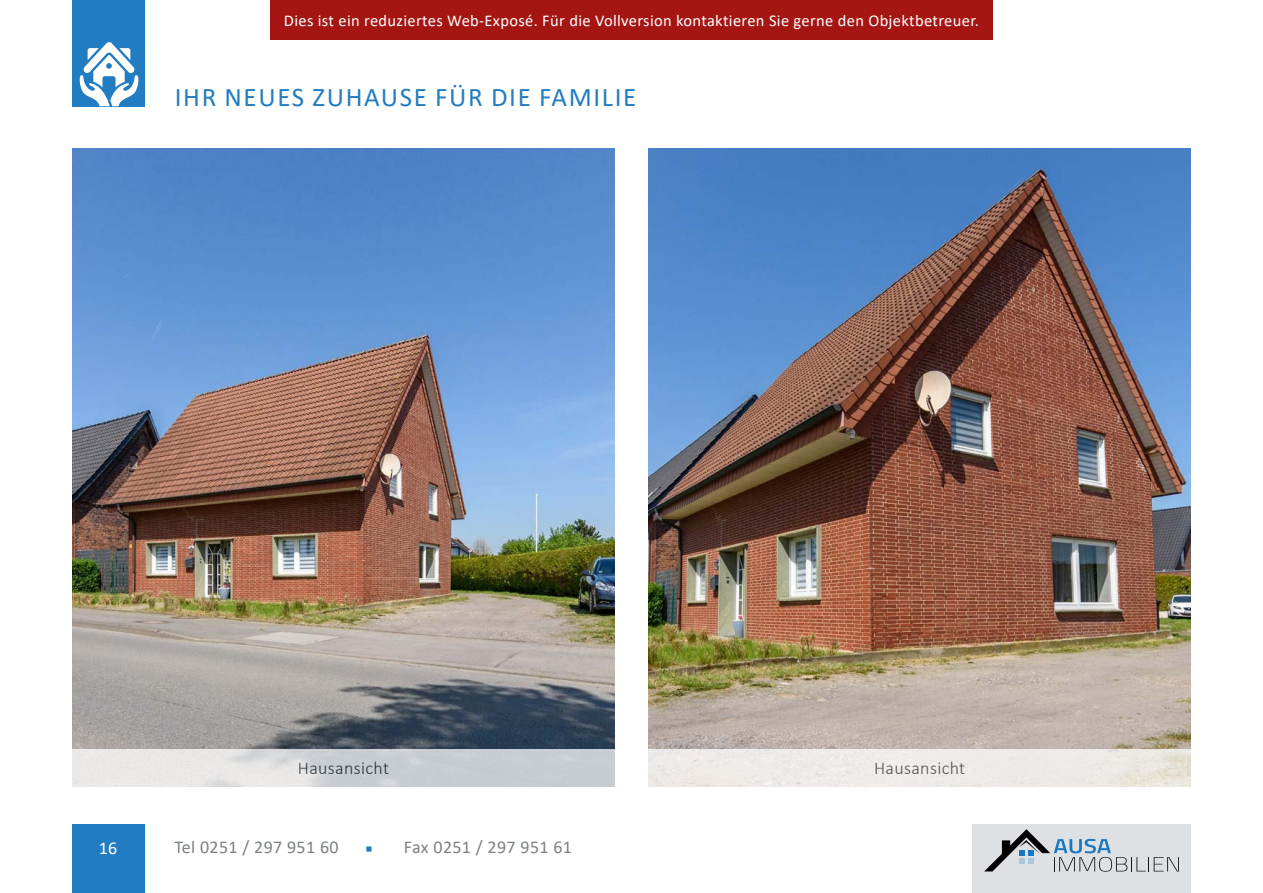
<style>
.page{position:relative;width:1263px;height:893px;background:#fff}
.page>*{position:absolute;margin:0;border:0;box-sizing:border-box;transform-origin:0 0}
.t1{font:27px "Calibri";letter-spacing:.06em;color:#227cc1}
.t2{font:18px "Calibri";letter-spacing:.02em;color:#7d8184}
.t3{font:300 18px "Calibri";letter-spacing:.02em;color:#28343a}
.t4{font:18px "Calibri";color:#fff}
.t5{font:16.5px "Calibri";letter-spacing:.02em;color:#fff}
.s1{font-family:"Source Sans Pro";font-size:12px;color:#227cc1}
</style>
<div class="page">
<div style="left:72px;top:824px;width:72px;height:69px;background:#227cc1"></div>
<div style="left:972px;top:824px;width:219px;height:69px;background:#dde1e4"></div>
<svg style="left:984px;top:829px;width:195px;height:43px"></svg>
<div style="left:72px;top:0;width:73px;height:106px;background:#227cc1"></div>
<svg style="left:79px;top:42px;width:60px;height:64px"></svg>
<img style="left:72px;top:149px;width:542px;height:600px">
<img style="left:648px;top:149px;width:543px;height:600px">
<svg style="left:648px;top:749px;width:543px;height:38px;fill:#edeae8"></svg>
<svg style="left:72px;top:749px;width:543px;height:38px;fill:#cccfd4"></svg>
<div style="left:270px;top:0;width:723px;height:40px;background:#a51511"></div>
<p class="t5" style="left:284px;top:9px;width:696px">Dies ist ein reduziertes Web-Exposé. Für die Vollversion kontaktieren Sie gerne den Objektbetreuer.</p>
<h1 class="t1" style="left:175px;top:79px;width:463px">IHR NEUES ZUHAUSE FÜR DIE FAMILIE</h1>
<p class="t4" style="left:99px;top:836px;width:20px">16</p>
<p class="t3" style="left:298px;top:757px;width:93px">Hausansicht</p>
<p class="t3" style="left:874px;top:757px;width:93px">Hausansicht</p>
<p class="t2" style="left:174px;top:834px;width:166px">Tel 0251 / 297 951 60</p>
<p class="t2" style="left:366px;top:834px;width:208px"><span class="s1">■</span> Fax 0251 / 297 951 61</p>
</div>
